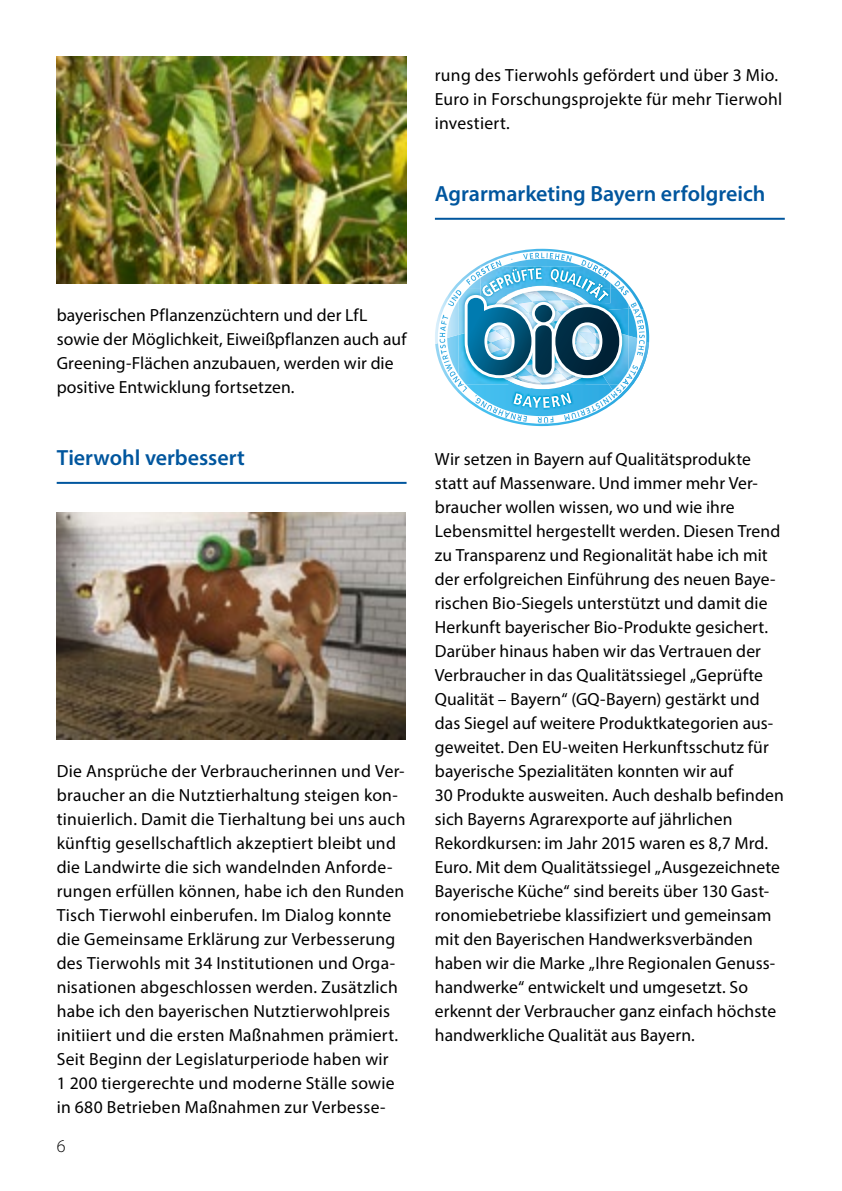
<style>
.page{position:relative;width:842px;height:1191px;background:#fff}
.page>*{position:absolute;margin:0;border:0;box-sizing:border-box;transform-origin:0 0}
.H4_11_Semibold{font:600 22px "Myriad Pro";color:#00569e}
.t1{font:300 18px "Myriad Pro";color:#000}
.Fließtext{font:17.6px/24px "Myriad Pro";letter-spacing:.01em;color:#000}
</style>
<div class="page">
<hr style="left:57px;top:482px;width:350px;height:2px;background:#00569e">
<img style="left:57px;top:513px;width:348px;height:226px">
<hr style="left:435px;top:218px;width:350px;height:2px;background:#00569e">
<svg style="left:435px;top:249px;width:214px;height:175px"></svg>
<img style="left:57px;top:57px;width:350px;height:226px">
<p class="Fließtext" style="left:435px;top:63px;width:349px">rung des Tierwohls gefördert und über 3 Mio.<br>Euro in Forschungsprojekte für mehr Tierwohl investiert.</p>
<h5 class="H4_11_Semibold" style="left:435px;top:179px;width:332px">Agrarmarketing Bayern erfolgreich</h5>
<p class="Fließtext" style="left:57px;top:303px;width:351px">bayerischen Pflanzenzüchtern und der LfL sowie der Möglichkeit, Eiweißpflanzen auch auf Greening-Flächen anzubauen, werden wir die positive Entwicklung fortsetzen.</p>
<h5 class="H4_11_Semibold" style="left:57px;top:443px;width:190px">Tierwohl verbessert</h5>
<p class="Fließtext" style="left:57px;top:759px;width:350px">Die Ansprüche der Verbraucherinnen und Ver&shy;braucher an die Nutztierhaltung steigen kon&shy;tinuierlich. Damit die Tierhaltung bei uns auch künftig gesellschaftlich akzeptiert bleibt und die Landwirte die sich wandelnden Anforde&shy;rungen erfüllen können, habe ich den Runden Tisch Tierwohl einberufen. Im Dialog konnte die Gemeinsame Erklärung zur Verbesserung des Tierwohls mit 34 Institutionen und Orga&shy;nisationen abgeschlossen werden. Zusätzlich habe ich den bayerischen Nutztierwohlpreis initiiert und die ersten Maßnahmen prämiert.<br>Seit Beginn der Legislaturperiode haben wir<br>1 200 tiergerechte und moderne Ställe sowie in 680 Betrieben Maßnahmen zur Verbesse-</p>
<p class="t1" style="left:57px;top:1135px;width:10px">6</p>
<p class="Fließtext" style="left:435px;top:447px;width:350px">Wir setzen in Bayern auf Qualitätsprodukte statt auf Massenware. Und immer mehr Ver&shy;braucher wollen wissen, wo und wie ihre Lebensmittel hergestellt werden. Diesen Trend zu Transparenz und Regionalität habe ich mit der erfolgreichen Einführung des neuen Baye&shy;rischen Bio-Siegels unterstützt und damit die Herkunft bayerischer Bio-Produkte gesichert.<br>Darüber hinaus haben wir das Vertrauen der Verbraucher in das Qualitätssiegel „Geprüfte Qualität – Bayern“ (GQ-Bayern) gestärkt und das Siegel auf weitere Produktkategorien aus&shy;geweitet. Den EU-weiten Herkunftsschutz für bayerische Spezialitäten konnten wir auf<br>30 Produkte ausweiten. Auch deshalb befinden sich Bayerns Agrarexporte auf jährlichen Rekordkursen: im Jahr 2015 waren es 8,7 Mrd.<br>Euro. Mit dem Qualitätssiegel „Ausgezeichnete Bayerische Küche“ sind bereits über 130 Gast&shy;ronomiebetriebe klassifiziert und gemeinsam mit den Bayerischen Handwerksverbänden haben wir die Marke „Ihre Regionalen Genuss&shy;handwerke“ entwickelt und umgesetzt. So erkennt der Verbraucher ganz einfach höchste handwerkliche Qualität aus Bayern.</p>
</div>
